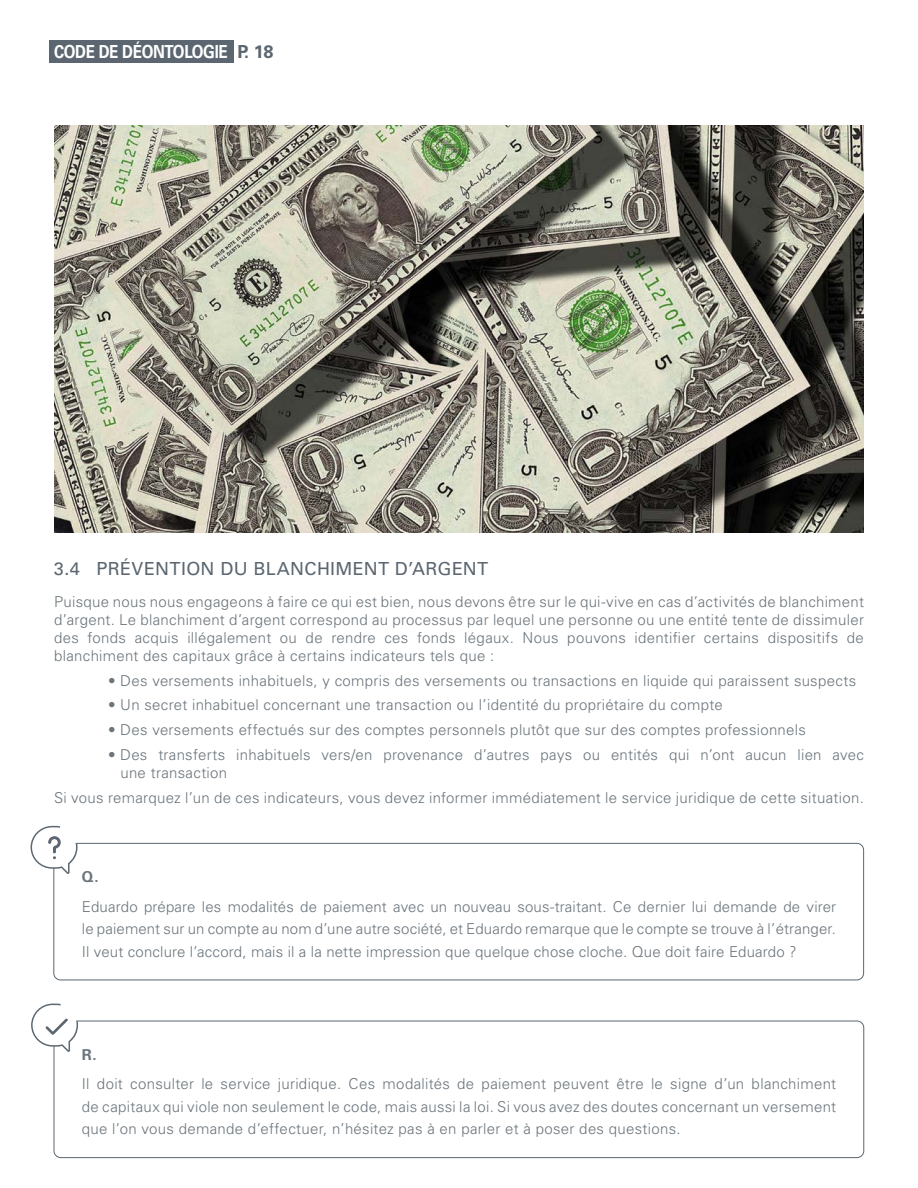
<style>
.page{position:relative;width:918px;height:1188px;background:#fff}
.page>*{position:absolute;margin:0;border:0;box-sizing:border-box;transform-origin:0 0}
.t1{font:18px "Univers LT Std";letter-spacing:.02em;color:#5b6670}
.t2{font:700 18px "Univers LT Std";letter-spacing:-.02em;color:#fff;scale:.84 1}
.t3{font:300 15px/18px "Univers LT Std";letter-spacing:.02em;color:#6b757c;text-align:justify}
.t4{font:700 15px "Univers LT Std";color:#6b757c}
.s1{color:#5b6670}
</style>
<div class="page">
<div style="left:50px;top:41px;width:184px;height:22px;background:#5b6670"></div>
<img style="left:54px;top:125px;width:810px;height:407px">
<div style="left:53px;top:843px;width:811px;height:137px;border:1px solid #5b6670;border-radius:7px"></div>
<svg style="left:31px;top:826px;width:47px;height:48px"></svg>
<div style="left:54px;top:1021px;width:810px;height:137px;border:1px solid #5b6670;border-radius:7px"></div>
<svg style="left:31px;top:1004px;width:47px;height:48px"></svg>
<p class="t2" style="left:54px;top:41px;width:263px">CODE DE DÉONTOLOGIE <span class="s1">P. 18</span></p>
<p class="t1" style="left:54px;top:558px;width:436px">3.4 PRÉVENTION DU BLANCHIMENT D’ARGENT</p>
<p class="t3" style="left:54px;top:592px;width:812px">Puisque nous nous engageons à faire ce qui est bien, nous devons être sur le qui-vive en cas d’activités de blanchiment d’argent. Le blanchiment d’argent correspond au processus par lequel une personne ou une entité tente de dissimuler des fonds acquis illégalement ou de rendre ces fonds légaux. Nous pouvons identifier certains dispositifs de blanchiment des capitaux grâce à certains indicateurs tels que :</p>
<p class="t3" style="left:108px;top:671px;width:750px">• Des versements inhabituels, y compris des versements ou transactions en liquide qui paraissent suspects</p>
<p class="t3" style="left:108px;top:696px;width:616px">• Un secret inhabituel concernant une transaction ou l’identité du propriétaire du compte</p>
<p class="t3" style="left:108px;top:721px;width:699px">• Des versements effectués sur des comptes personnels plutôt que sur des comptes professionnels</p>
<p class="t3" style="left:120px;top:745px;width:745px;text-indent:-12px">• Des transferts inhabituels vers/en provenance d’autres pays ou entités qui n’ont aucun lien avec une transaction</p>
<p class="t3" style="left:54px;top:788px;width:811px">Si vous remarquez l’un de ces indicateurs, vous devez informer immédiatement le service juridique de cette situation.</p>
<p class="t4" style="left:82px;top:868px;width:18px">Q.</p>
<p class="t3" style="left:82px;top:895px;width:756px;line-height:22.5px">Eduardo prépare les modalités de paiement avec un nouveau sous-traitant. Ce dernier lui demande de virer le paiement sur un compte au nom d’une autre société, et Eduardo remarque que le compte se trouve à l’étranger.<br>Il veut conclure l’accord, mais il a la nette impression que quelque chose cloche. Que doit faire Eduardo ?</p>
<p class="t4" style="left:82px;top:1046px;width:16px">R.</p>
<p class="t3" style="left:82px;top:1073px;width:756px;line-height:22.5px">Il doit consulter le service juridique. Ces modalités de paiement peuvent être le signe d’un blanchiment de capitaux qui viole non seulement le code, mais aussi la loi. Si vous avez des doutes concernant un versement que l’on vous demande d’effectuer, n’hésitez pas à en parler et à poser des questions.</p>
</div>
